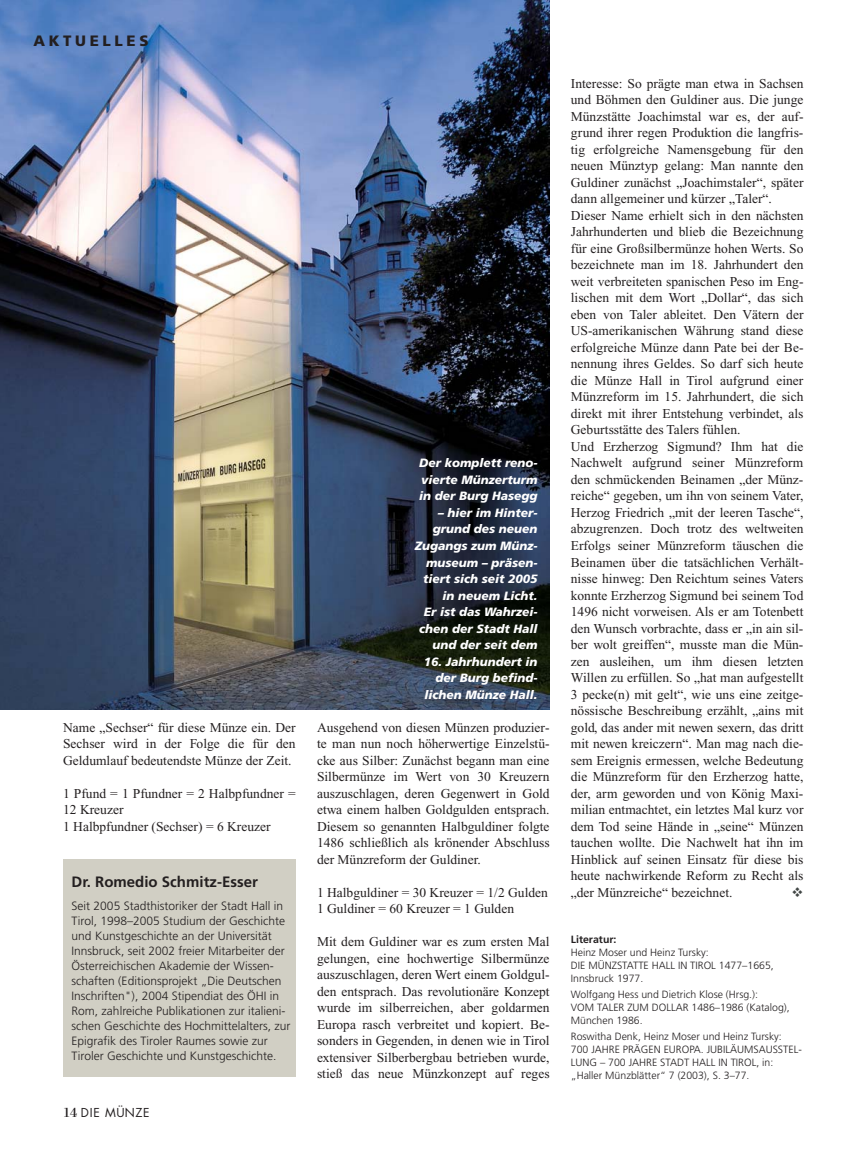
<style>
.page{position:relative;width:851px;height:1149px;background:#fff}
.page>*{position:absolute;margin:0;border:0;box-sizing:border-box;transform-origin:0 0}
.t1{font:700 15px "Frutiger";color:#231f20}
.t2{font:900 15px "Frutiger";letter-spacing:.245em;color:#231f20}
.t3{font:13.5px/16.5px "Times New Roman";color:#231f20;text-align:justify}
.t4{font:300 12px/15px "Frutiger";color:#231f20}
.t5{font:italic 900 12px/16.5px "Frutiger";color:#fff;text-align:right}
.t6{font:12px "Futura";letter-spacing:.06em;color:#231f20}
.t7{font:300 10.5px/12.8px "Frutiger";color:#231f20}
.t8{font:700 10.5px "Frutiger";color:#231f20}
.s1{font-family:"Bodoni";font-size:14.25px}
</style>
<div class="page">
<img style="left:0;top:1px;width:549px;height:708px">
<div style="left:63px;top:859px;width:233px;height:217px;background:#d1cfc4"></div>
<p class="t2" style="left:33px;top:35px;width:117px">AKTUELLES</p>
<p class="t3" style="left:63px;top:720px;width:234px">Name „Sechser“ für diese Münze ein. Der Sechser wird in der Folge die für den Geldumlauf bedeutendste Münze der Zeit.</p>
<p class="t3" style="left:63px;top:786px;width:234px;text-align:left">1 Pfund = 1 Pfundner = 2 Halbpfundner =<br>12 Kreuzer<br>1 Halbpfundner (Sechser) = 6 Kreuzer</p>
<p class="t1" style="left:72px;top:875px;width:188px">Dr. Romedio Schmitz-Esser</p>
<p class="t4" style="left:72px;top:898px;width:220px">Seit 2005 Stadthistoriker der Stadt Hall in Tirol, 1998–2005 Studium der Geschichte und Kunstgeschichte an der Universität Innsbruck, seit 2002 freier Mitarbeiter der Österreichischen Akademie der Wissen&shy;schaften (Editionsprojekt „Die Deutschen Inschriften"), 2004 Stipendiat des ÖHI in Rom, zahlreiche Publikationen zur italieni&shy;schen Geschichte des Hochmittelalters, zur Epigrafik des Tiroler Raumes sowie zur Tiroler Geschichte und Kunstgeschichte.</p>
<p class="t6" style="left:63px;top:1106px;width:88px"><span class="s1">14</span> DIE MÜNZE</p>
<p class="t5" style="left:419px;top:456px;width:120px;text-align:justify">Der komplett reno&shy;vierte Münzerturm in der Burg Hasegg</p>
<p class="t5" style="left:415px;top:505px;width:124px">– hier im Hinter&shy;grund des neuen<br>Zugangs zum Münz&shy;museum – präsen&shy;tiert sich seit 2005 in neuem Licht.<br>Er ist das Wahrzei&shy;chen der Stadt Hall und der seit dem</p>
<p class="t5" style="left:424px;top:654px;width:115px">16. Jahrhundert in der Burg befind&shy;lichen Münze Hall.</p>
<p class="t3" style="left:317px;top:720px;width:234px">Ausgehend von diesen Münzen produzier&shy;te man nun noch höherwertige Einzelstü&shy;cke aus Silber: Zunächst begann man eine Silbermünze im Wert von 30 Kreuzern auszuschlagen, deren Gegenwert in Gold etwa einem halben Goldgulden entsprach.<br>Diesem so genannten Halbguldiner folgte 1486 schließlich als krönender Abschluss der Münzreform der Guldiner.</p>
<p class="t3" style="left:317px;top:885px;width:232px">1 Halbguldiner = 30 Kreuzer = 1/2 Gulden<br>1 Guldiner = 60 Kreuzer = 1 Gulden</p>
<p class="t3" style="left:317px;top:934px;width:234px">Mit dem Guldiner war es zum ersten Mal gelungen, eine hochwertige Silbermünze auszuschlagen, deren Wert einem Goldgul&shy;den entsprach. Das revolutionäre Konzept wurde im silberreichen, aber goldarmen Europa rasch verbreitet und kopiert. Be&shy;sonders in Gegenden, in denen wie in Tirol extensiver Silberbergbau betrieben wurde, stieß das neue Münzkonzept auf reges</p>
<p class="t3" style="left:570px;top:76px;width:234px;text-align:left">Interesse: So prägte man etwa in Sachsen und Böhmen den Guldiner aus. Die junge Münzstätte Joachimstal war es, der auf&shy;grund ihrer regen Produktion die langfris&shy;tig erfolgreiche Namensgebung für den neuen Münztyp gelang: Man nannte den Guldiner zunächst „Joachimstaler“, später dann allgemeiner und kürzer „Taler“.<br>Dieser Name erhielt sich in den nächsten Jahrhunderten und blieb die Bezeichnung für eine Großsilbermünze hohen Werts. So bezeichnete man im 18. Jahrhundert den weit verbreiteten spanischen Peso im Eng&shy;lischen mit dem Wort „Dollar“, das sich eben von Taler ableitet. Den Vätern der US-amerikanischen Währung stand diese erfolgreiche Münze dann Pate bei der Be&shy;nennung ihres Geldes. So darf sich heute die Münze Hall in Tirol aufgrund einer Münzreform im 15. Jahrhundert, die sich direkt mit ihrer Entstehung verbindet, als Geburtsstätte des Talers fühlen.<br>Und Erzherzog Sigmund? Ihm hat die Nachwelt aufgrund seiner Münzreform den schmückenden Beinamen „der Münz&shy;reiche“ gegeben, um ihn von seinem Vater, Herzog Friedrich „mit der leeren Tasche“, abzugrenzen. Doch trotz des weltweiten Erfolgs seiner Münzreform täuschen die Beinamen über die tatsächlichen Verhält&shy;nisse hinweg: Den Reichtum seines Vaters konnte Erzherzog Sigmund bei seinem Tod 1496 nicht vorweisen. Als er am Totenbett den Wunsch vorbrachte, dass er „in ain sil&shy;ber wolt greiffen“, musste man die Mün&shy;zen ausleihen, um ihm diesen letzten Willen zu erfüllen. So „hat man aufgestellt 3 pecke(n) mit gelt“, wie uns eine zeitge&shy;nössische Beschreibung erzählt, „ains mit gold, das ander mit newen sexern, das dritt mit newen kreiczern“. Man mag nach die&shy;sem Ereignis ermessen, welche Bedeutung die Münzreform für den Erzherzog hatte, der, arm geworden und von König Maxi&shy;milian entmachtet, ein letztes Mal kurz vor dem Tod seine Hände in „seine“ Münzen tauchen wollte. Die Nachwelt hat ihn im Hinblick auf seinen Einsatz für diese bis heute nachwirkende Reform zu Recht als „der Münzreiche“ bezeichnet.</p>
<p class="t8" style="left:570px;top:935px;width:47px">Literatur:</p>
<p class="t7" style="left:570px;top:946px;width:204px">Heinz Moser und Heinz Tursky:<br>DIE MÜNZSTATTE HALL IN TIROL 1477–1665,<br>Innsbruck 1977.</p>
<p class="t7" style="left:570px;top:988px;width:220px">Wolfgang Hess und Dietrich Klose (Hrsg.):<br>VOM TALER ZUM DOLLAR 1486–1986 (Katalog),<br>München 1986.</p>
<p class="t7" style="left:570px;top:1030px;width:232px">Roswitha Denk, Heinz Moser und Heinz Tursky:<br>700 JAHRE PRÄGEN EUROPA. JUBILÄUMSAUSSTEL-LUNG – 700 JAHRE STADT HALL IN TIROL, in: „Haller Münzblätter“ 7 (2003), S. 3–77.</p>
</div>
